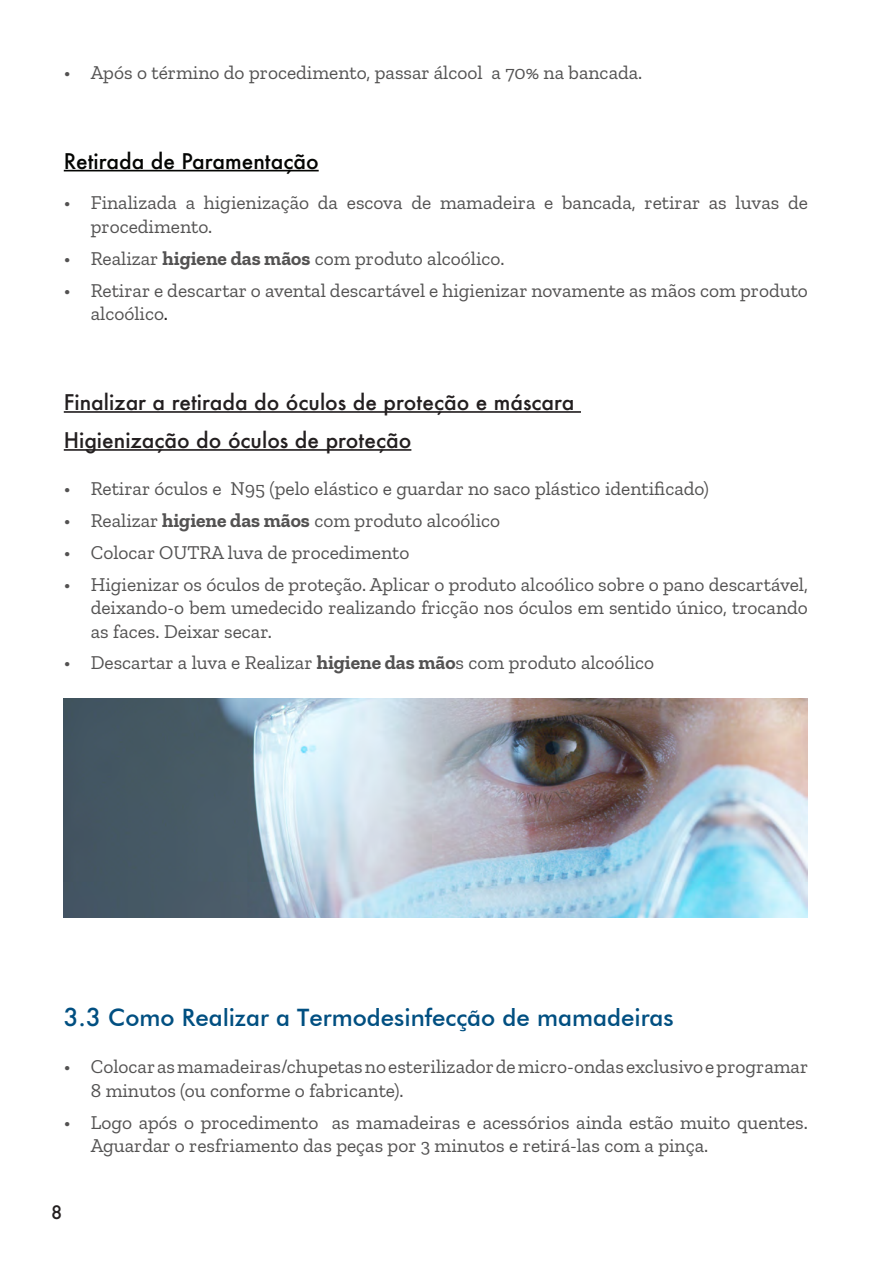
<style>
.page{position:relative;width:893px;height:1263px;background:#fff}
.page>*{position:absolute;margin:0;border:0;box-sizing:border-box;transform-origin:0 0}
.t1{font:500 24px "Futura BT";color:#014f81}
.t2{font:500 21px "Futura";color:#231f20}
.t3{font:500 21px "Futura";color:#040503}
.t4{font:19.5px/23.4px "Zilla Slab";color:#535252}
.t5{font:500 18px "Futura";color:#231f20}
.s1{font-weight:700}
.s2{color:#231f20}
.s3{font-family:"Futura"}
</style>
<div class="page">
<hr style="left:64px;top:170px;width:255px;height:1px;background:#040503">
<hr style="left:64px;top:411px;width:517px;height:2px;background:#231f20">
<hr style="left:64px;top:449px;width:347px;height:2px;background:#231f20">
<img style="left:64px;top:699px;width:744px;height:219px">
<p class="t4" style="left:64px;top:61px;width:580px">• Após o término do procedimento, passar álcool a 70% na bancada.</p>
<p class="t3" style="left:64px;top:146px;width:256px">Retirada de Paramentação</p>
<p class="t4" style="left:91px;top:191px;width:719px;text-indent:-27px">• Finalizada a higienização da escova de mamadeira e bancada, retirar as luvas de procedimento.</p>
<p class="t4" style="left:64px;top:247px;width:442px">• Realizar <span class="s1">higiene das mãos</span> com produto alcoólico.</p>
<p class="t4" style="left:91px;top:278px;width:719px;text-indent:-27px">• Retirar e descartar o avental descartável e higienizar novamente as mãos com produto alcoólico<span class="s2">.</span></p>
<p class="t2" style="left:64px;top:388px;width:512px">Finalizar a retirada do óculos de proteção e máscara</p>
<p class="t2" style="left:64px;top:426px;width:349px">Higienização do óculos de proteção</p>
<p class="t4" style="left:64px;top:477px;width:647px">• Retirar óculos e N95 (pelo elástico e guardar no saco plástico identificado)</p>
<p class="t4" style="left:64px;top:509px;width:438px">• Realizar <span class="s1">higiene das mãos</span> com produto alcoólico</p>
<p class="t4" style="left:64px;top:541px;width:347px">• Colocar OUTRA luva de procedimento</p>
<p class="t4" style="left:91px;top:573px;width:719px;text-align:justify;text-indent:-27px">• Higienizar os óculos de proteção. Aplicar o produto alcoólico sobre o pano descartável, deixando-o bem umedecido realizando fricção nos óculos em sentido único, trocando as faces. Deixar secar.</p>
<p class="t4" style="left:64px;top:651px;width:592px">• Descartar a luva e Realizar <span class="s1">higiene das mão</span>s com produto alcoólico</p>
<p class="t1" style="left:64px;top:1003px;width:611px"><span class="s3">3.3</span> Como Realizar a Termodesinfecção de mamadeiras</p>
<p class="t4" style="left:91px;top:1055px;width:719px;text-indent:-27px">• Colocar as mamadeiras/chupetas no esterilizador de micro-ondas exclusivo e programar<br>8 minutos (ou conforme o fabricante).</p>
<p class="t4" style="left:91px;top:1110px;width:719px;text-indent:-27px">• Logo após o procedimento as mamadeiras e acessórios ainda estão muito quentes.<br>Aguardar o resfriamento das peças por 3 minutos e retirá-las com a pinça.</p>
<p class="t5" style="left:51px;top:1200px;width:13px">8</p>
</div>
